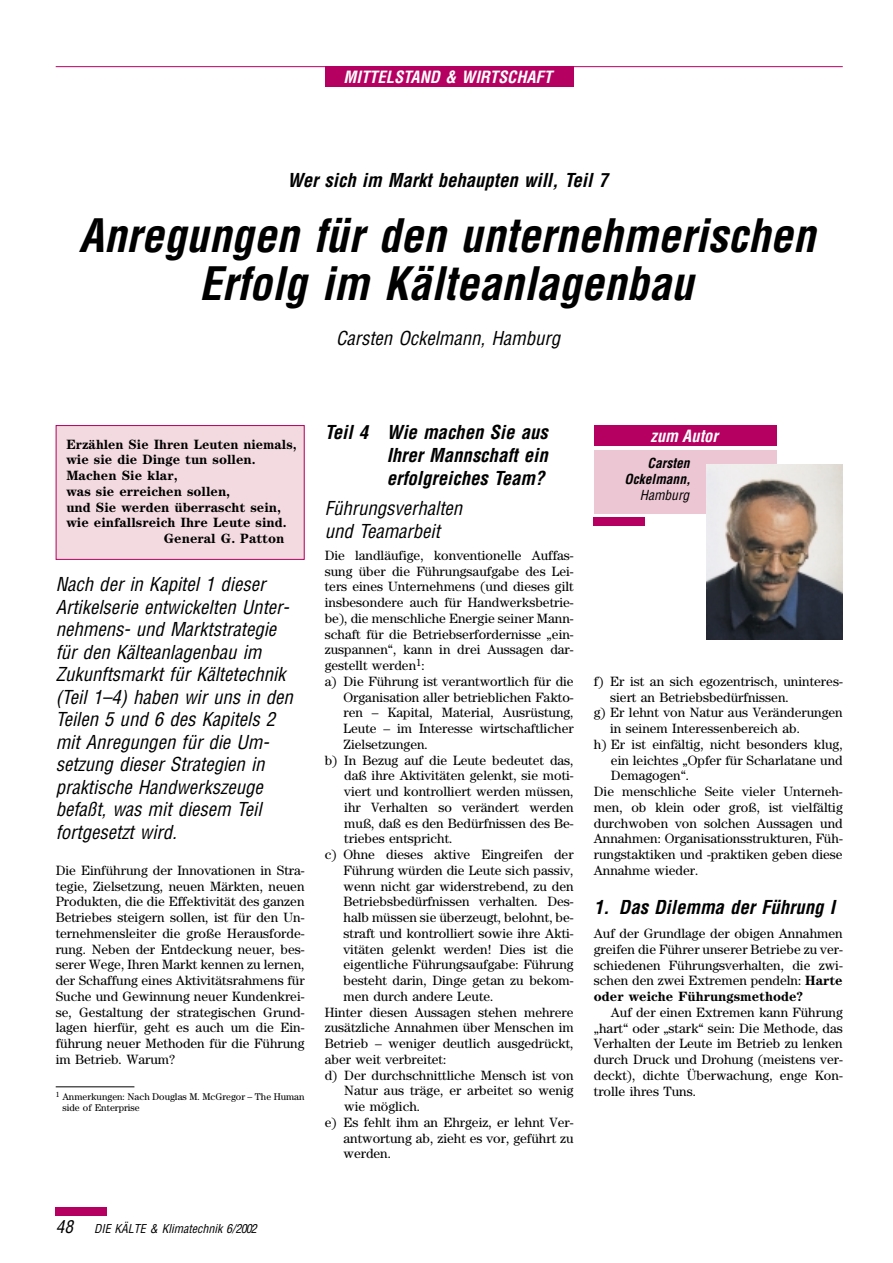
<style>
.page{position:relative;width:893px;height:1263px;background:#fff}
.page>*{position:absolute;margin:0;border:0;box-sizing:border-box;transform-origin:0 0}
.t1{font:italic 700 condensed 45px/48px "Helvetica";color:#000;text-align:center}
.t2{font:italic condensed 18.75px/22.5px "Helvetica";color:#000}
.t3{font:italic 700 condensed 18.75px/23.2px "Helvetica";color:#000;text-align:justify}
.t4{font:italic 700 condensed 16.5px "Helvetica";color:#fff}
.t5{font:13.5px/15.8px "Century";color:#000;text-align:justify}
.t6{font:700 13.5px "Century";color:#000}
.t7{font:italic 700 condensed 13.5px/15.8px "Helvetica";color:#000;text-align:right}
.t8{font:italic condensed 13.5px "Helvetica";color:#000}
.t9{font:italic condensed 12px "Helvetica";color:#000}
.t10{font:9.75px/11.2px "Century";color:#000}
.s1{font-weight:700}
.s2{font-size:17.25px}
</style>
<div class="page">
<div style="left:56px;top:1208px;width:51px;height:8px;background:#b60061"></div>
<div style="left:325px;top:67px;width:248px;height:20px;background:#b60061"></div>
<hr style="left:56px;top:66px;width:786px;height:1px;background:#b60061">
<div style="left:594px;top:425px;width:182px;height:21px;background:#b60061"></div>
<div style="left:594px;top:450px;width:182px;height:63px;background:#ecc6d2"></div>
<div style="left:594px;top:518px;width:51px;height:8px;background:#b60061"></div>
<img style="left:706px;top:465px;width:136px;height:174px">
<div style="left:56px;top:426px;width:248px;height:133px;background:#f3dae0"></div>
<div style="left:56px;top:425px;width:248px;height:135px;border:1px solid #b60061"></div>
<hr style="left:56px;top:1086px;width:78px;height:1px;background:#000">
<p class="t4" style="left:343px;top:71px;width:210px">MITTELSTAND &amp; WIRTSCHAFT</p>
<h2 class="t3" style="left:287px;top:170px;width:322px">Wer sich im Markt behaupten will, Teil 7</h2>
<h1 class="t1" style="left:79px;top:215px;width:738px">Anregungen für den unternehmerischen<br>Erfolg im Kälteanlagenbau</h1>
<h2 class="t2" style="left:336px;top:328px;width:226px">Carsten Ockelmann, Hamburg</h2>
<p class="t6" style="left:66px;top:439px;width:232px">Erzählen Sie Ihren Leuten niemals,</p>
<p class="t6" style="left:66px;top:455px;width:191px">wie sie die Dinge tun sollen.</p>
<p class="t6" style="left:66px;top:471px;width:113px">Machen Sie klar,</p>
<p class="t6" style="left:66px;top:487px;width:165px">was sie erreichen sollen,</p>
<p class="t6" style="left:66px;top:502px;width:216px">und Sie werden überrascht sein,</p>
<p class="t6" style="left:66px;top:518px;width:222px">wie einfallsreich Ihre Leute sind.</p>
<p class="t6" style="left:164px;top:534px;width:122px">General G. Patton</p>
<p class="t2" style="left:56px;top:575px;width:239px">Nach der in Kapitel 1 dieser<br>Artikelserie entwickelten Unter&shy;nehmens- und Marktstrategie für den Kälteanlagenbau im<br>Zukunftsmarkt für Kältetechnik (Teil 1–4) haben wir uns in den<br>Teilen 5 und 6 des Kapitels 2 mit Anregungen für die Um&shy;setzung dieser Strategien in praktische Handwerkszeuge befaßt, was mit diesem Teil fortgesetzt wird.</p>
<p class="t5" style="left:56px;top:863px;width:250px">Die Einführung der Innovationen in Stra&shy;tegie, Zielsetzung, neuen Märkten, neuen Produkten, die die Effektivität des ganzen Betriebes steigern sollen, ist für den Un&shy;ternehmensleiter die große Herausforde&shy;rung. Neben der Entdeckung neuer, bes&shy;serer Wege, Ihren Markt kennen zu lernen, der Schaffung eines Aktivitätsrahmens für Suche und Gewinnung neuer Kundenkrei&shy;se, Gestaltung der strategischen Grund&shy;lagen hierfür, geht es auch um die Ein&shy;führung neuer Methoden für die Führung im Betrieb. Warum?</p>
<p class="t10" style="left:62px;top:1092px;width:244px;text-indent:-7px"><sup>1</sup> Anmerkungen: Nach Douglas M. McGregor – The Human side of Enterprise</p>
<h2 class="t3" style="left:387px;top:422px;width:163px;text-indent:-62px">Teil 4 Wie machen Sie aus Ihrer Mannschaft ein erfolgreiches Team?</h2>
<h2 class="t2" style="left:325px;top:498px;width:139px;line-height:23.2px">Führungsverhalten und Teamarbeit</h2>
<p class="t5" style="left:325px;top:549px;width:250px">Die landläufige, konventionelle Auffas-</p>
<p class="t5" style="left:325px;top:564px;width:250px">sung über die Führungsaufgabe des Lei-</p>
<p class="t5" style="left:325px;top:580px;width:250px">ters eines Unternehmens (und dieses gilt</p>
<p class="t5" style="left:325px;top:596px;width:250px">insbesondere auch für Handwerksbetrie-</p>
<p class="t5" style="left:325px;top:612px;width:250px">be), die menschliche Energie seiner Mann-</p>
<p class="t5" style="left:325px;top:627px;width:250px">schaft für die Betriebserfordernisse „ein-</p>
<p class="t5" style="left:325px;top:643px;width:250px">zuspannen“, kann in drei Aussagen dar-</p>
<p class="t5" style="left:325px;top:659px;width:101px">gestellt werden<sup>1</sup>:</p>
<p class="t5" style="left:325px;top:675px;width:250px">a) Die Führung ist verantwortlich für die</p>
<p class="t5" style="left:343px;top:690px;width:231px">Organisation aller betrieblichen Fakto-</p>
<p class="t5" style="left:343px;top:706px;width:231px">ren – Kapital, Material, Ausrüstung,</p>
<p class="t5" style="left:343px;top:722px;width:231px">Leute – im Interesse wirtschaftlicher</p>
<p class="t5" style="left:343px;top:738px;width:86px">Zielsetzungen.</p>
<p class="t5" style="left:325px;top:753px;width:250px">b) In Bezug auf die Leute bedeutet das,</p>
<p class="t5" style="left:344px;top:769px;width:231px">daß ihre Aktivitäten gelenkt, sie moti-</p>
<p class="t5" style="left:344px;top:785px;width:231px">viert und kontrolliert werden müssen,</p>
<p class="t5" style="left:344px;top:801px;width:231px">ihr Verhalten so verändert werden</p>
<p class="t5" style="left:344px;top:816px;width:231px">muß, daß es den Bedürfnissen des Be-</p>
<p class="t5" style="left:344px;top:832px;width:110px">triebes entspricht.</p>
<p class="t5" style="left:325px;top:848px;width:250px">c) Ohne dieses aktive Eingreifen der</p>
<p class="t5" style="left:343px;top:864px;width:231px">Führung würden die Leute sich passiv,</p>
<p class="t5" style="left:343px;top:879px;width:231px">wenn nicht gar widerstrebend, zu den</p>
<p class="t5" style="left:343px;top:895px;width:231px">Betriebsbedürfnissen verhalten. Des-</p>
<p class="t5" style="left:343px;top:911px;width:231px">halb müssen sie überzeugt, belohnt, be-</p>
<p class="t5" style="left:343px;top:927px;width:231px">straft und kontrolliert sowie ihre Akti-</p>
<p class="t5" style="left:343px;top:942px;width:231px">vitäten gelenkt werden! Dies ist die</p>
<p class="t5" style="left:343px;top:958px;width:231px">eigentliche Führungsaufgabe: Führung</p>
<p class="t5" style="left:343px;top:974px;width:231px">besteht darin, Dinge getan zu bekom-</p>
<p class="t5" style="left:343px;top:990px;width:152px">men durch andere Leute.</p>
<p class="t5" style="left:325px;top:1005px;width:250px">Hinter diesen Aussagen stehen mehrere</p>
<p class="t5" style="left:325px;top:1021px;width:250px">zusätzliche Annahmen über Menschen im</p>
<p class="t5" style="left:325px;top:1037px;width:250px">Betrieb – weniger deutlich ausgedrückt,</p>
<p class="t5" style="left:325px;top:1053px;width:123px">aber weit verbreitet:</p>
<p class="t5" style="left:325px;top:1068px;width:250px">d) Der durchschnittliche Mensch ist von</p>
<p class="t5" style="left:344px;top:1084px;width:231px">Natur aus träge, er arbeitet so wenig</p>
<p class="t5" style="left:344px;top:1100px;width:78px">wie möglich.</p>
<p class="t5" style="left:325px;top:1116px;width:250px">e) Es fehlt ihm an Ehrgeiz, er lehnt Ver-</p>
<p class="t5" style="left:343px;top:1131px;width:231px">antwortung ab, zieht es vor, geführt zu</p>
<p class="t5" style="left:343px;top:1147px;width:49px">werden.</p>
<p class="t4" style="left:650px;top:429px;width:69px">zum Autor</p>
<p class="t7" style="left:624px;top:457px;width:67px">Carsten<br>Ockelmann,</p>
<p class="t8" style="left:639px;top:490px;width:51px">Hamburg</p>
<p class="t5" style="left:594px;top:674px;width:250px">f) Er ist an sich egozentrisch, uninteres-</p>
<p class="t5" style="left:610px;top:690px;width:180px">siert an Betriebsbedürfnissen.</p>
<p class="t5" style="left:594px;top:706px;width:250px">g) Er lehnt von Natur aus Veränderungen</p>
<p class="t5" style="left:610px;top:722px;width:191px">in seinem Interessenbereich ab.</p>
<p class="t5" style="left:594px;top:737px;width:250px">h) Er ist einfältig, nicht besonders klug,</p>
<p class="t5" style="left:611px;top:753px;width:233px">ein leichtes „Opfer für Scharlatane und</p>
<p class="t5" style="left:611px;top:769px;width:80px">Demagogen“.</p>
<p class="t5" style="left:594px;top:785px;width:250px">Die menschliche Seite vieler Unterneh-</p>
<p class="t5" style="left:594px;top:800px;width:250px">men, ob klein oder groß, ist vielfältig</p>
<p class="t5" style="left:594px;top:816px;width:250px">durchwoben von solchen Aussagen und</p>
<p class="t5" style="left:594px;top:832px;width:250px">Annahmen: Organisationsstrukturen, Füh-</p>
<p class="t5" style="left:594px;top:848px;width:250px">rungstaktiken und -praktiken geben diese</p>
<p class="t5" style="left:594px;top:863px;width:106px">Annahme wieder.</p>
<h2 class="t3" style="left:594px;top:897px;width:242px">1. Das Dilemma der Führung I</h2>
<p class="t5" style="left:594px;top:927px;width:250px">Auf der Grundlage der obigen Annahmen greifen die Führer unserer Betriebe zu ver&shy;schiedenen Führungsverhalten, die zwi&shy;schen den zwei Extremen pendeln: <span class="s1">Harte oder weiche Führungsmethode?</span></p>
<p class="t5" style="left:594px;top:1005px;width:250px;text-indent:17px">Auf der einen Extremen kann Führung „hart“ oder „stark“ sein: Die Methode, das Verhalten der Leute im Betrieb zu lenken durch Druck und Drohung (meistens ver&shy;deckt), dichte Überwachung, enge Kon&shy;trolle ihres Tuns.</p>
<p class="t9" style="left:56px;top:1224px;width:203px"><span class="s2">48</span> DIE KÄLTE &amp; Klimatechnik 6/2002</p>
</div>
